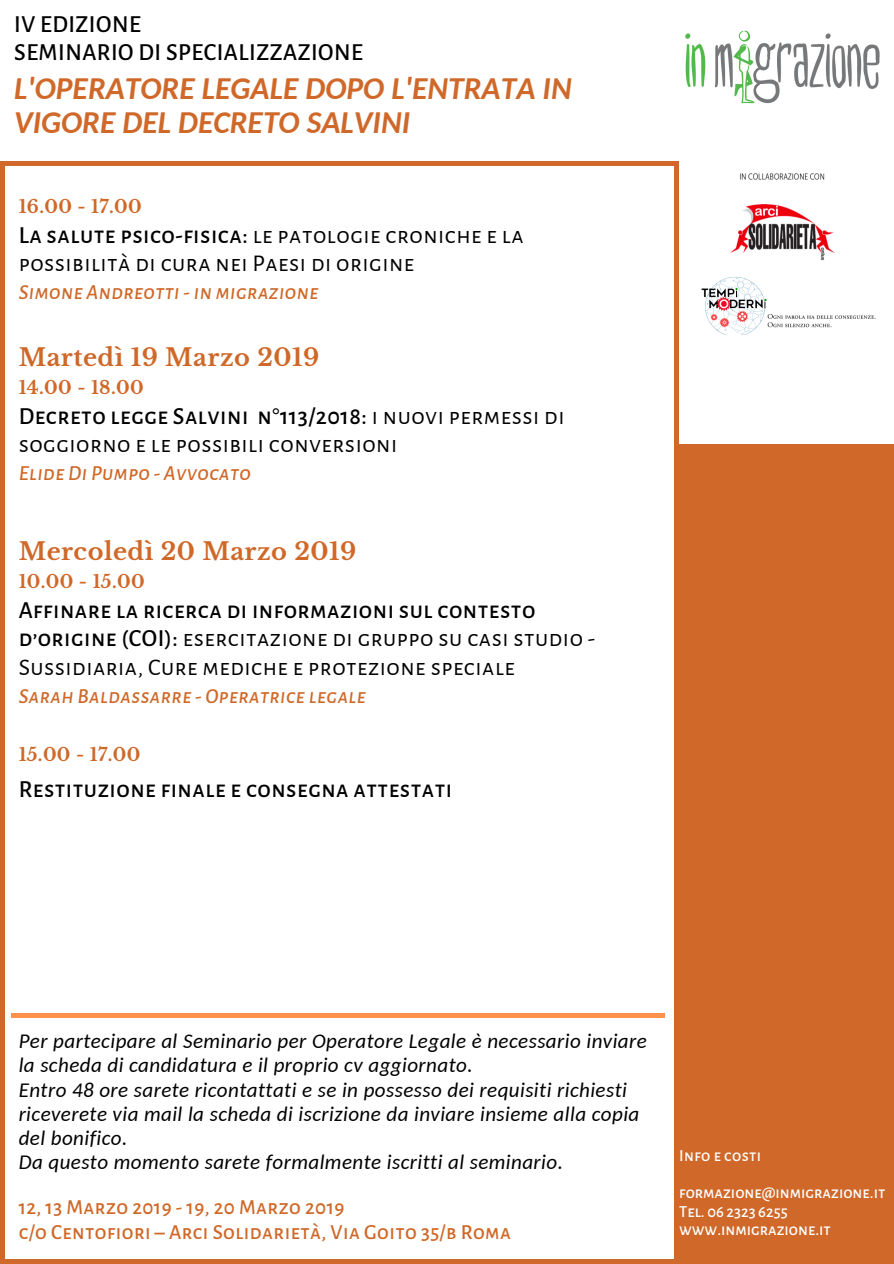
<style>
.page{position:relative;width:894px;height:1264px;background:#fff}
.page>*{position:absolute;margin:0;border:0;box-sizing:border-box;transform-origin:0 0}
.t1{font:italic 700 31.5px/33.9px "Carlito";color:#cf6828}
.t2{font:24px/28.5px "Alegreya Sans SC";letter-spacing:.02em;color:#000}
.t3{font:500 24px "Alegreya Sans SC";letter-spacing:.02em;color:#000}
.t4{font:700 24px "Libre Baskerville";letter-spacing:.02em;color:#cf6828}
.t5{font:italic 21px/24.2px "Carlito";letter-spacing:.02em;color:#000}
.t6{font:italic 500 21px "Alegreya Sans SC";letter-spacing:.02em;color:#cf6828}
.t7{font:500 21px/24.2px "Alegreya Sans SC";letter-spacing:.02em;color:#cf6828}
.t8{font:700 18px "Libre Baskerville";letter-spacing:.02em;color:#cf6828}
.t9{font:500 16.5px/18.6px "Alegreya Sans SC";color:#fff}
.t10{font:500 16.5px "Alegreya Sans SC";letter-spacing:.02em;color:#fff}
.s1{font-weight:500}
</style>
<div class="page">
<div style="left:674px;top:356px;width:219px;height:907px;background:#cf6828"></div>
<img style="left:685px;top:30px;width:195px;height:74px">
<div style="left:0;top:164px;width:5px;height:1099px;background:#cf6828"></div>
<div style="left:672px;top:318px;width:221px;height:125px;background:#fff"></div>
<div style="left:11px;top:1012px;width:653px;height:5px;background:#ff914d"></div>
<div style="left:673px;top:161px;width:5px;height:1102px;background:#cf6828"></div>
<div style="left:0;top:161px;width:676px;height:5px;background:#cf6828"></div>
<hr style="left:0;top:1259px;width:686px;height:4px;background:#cf6828">
<img style="left:730px;top:173px;width:105px;height:88px">
<img style="left:701px;top:276px;width:174px;height:58px">
<p class="t3" style="left:14px;top:11px;width:128px">IV EDIZIONE</p>
<p class="t3" style="left:14px;top:38px;width:350px">SEMINARIO DI SPECIALIZZAZIONE</p>
<h1 class="t1" style="left:14px;top:74px;width:559px">L'OPERATORE LEGALE DOPO L'ENTRATA IN<br>VIGORE DEL DECRETO SALVINI</h1>
<p class="t8" style="left:19px;top:196px;width:124px">16.00 - 17.00</p>
<p class="t2" style="left:19px;top:221px;width:506px"><span class="s1">La salute psico-fisica:</span> le patologie croniche e la possibilità di cura nei Paesi di origine</p>
<p class="t6" style="left:19px;top:280px;width:301px">Simone Andreotti - in migrazione</p>
<p class="t4" style="left:19px;top:342px;width:302px">Martedì 19 Marzo 2019</p>
<p class="t8" style="left:19px;top:377px;width:126px">14.00 - 18.00</p>
<p class="t2" style="left:19px;top:402px;width:547px"><span class="s1">Decreto legge Salvini n°113/2018:</span> i nuovi permessi di soggiorno e le possibili conversioni</p>
<p class="t6" style="left:19px;top:461px;width:234px">Elide Di Pumpo - Avvocato</p>
<p class="t4" style="left:19px;top:536px;width:339px">Mercoledì 20 Marzo 2019</p>
<p class="t8" style="left:19px;top:571px;width:127px">10.00 - 15.00</p>
<p class="t2" style="left:19px;top:596px;width:578px"><span class="s1">Affinare la ricerca di informazioni sul contesto d’origine (COI):</span> esercitazione di gruppo su casi studio -<br>Sussidiaria, Cure mediche e protezione speciale</p>
<p class="t6" style="left:19px;top:684px;width:348px">Sarah Baldassarre - Operatrice legale</p>
<p class="t8" style="left:19px;top:743px;width:123px">15.00 - 17.00</p>
<p class="t3" style="left:19px;top:775px;width:435px">Restituzione finale e consegna attestati</p>
<p class="t5" style="left:19px;top:1031px;width:629px">Per partecipare al Seminario per Operatore Legale è necessario inviare la scheda di candidatura e il proprio cv aggiornato.<br>Entro 48 ore sarete ricontattati e se in possesso dei requisiti richiesti riceverete via mail la scheda di iscrizione da inviare insieme alla copia del bonifico.<br>Da questo momento sarete formalmente iscritti al seminario.</p>
<p class="t7" style="left:19px;top:1195px;width:493px">12, 13 Marzo 2019 - 19, 20 Marzo 2019<br>c/o Centofiori – Arci Solidarietà, Via Goito 35/b Roma</p>
<p class="t10" style="left:679px;top:1146px;width:84px">Info e costi</p>
<p class="t9" style="left:679px;top:1183px;width:208px">formazione@inmigrazione.it<br>Tel. 06 2323 6255 www.inmigrazione.it</p>
</div>
